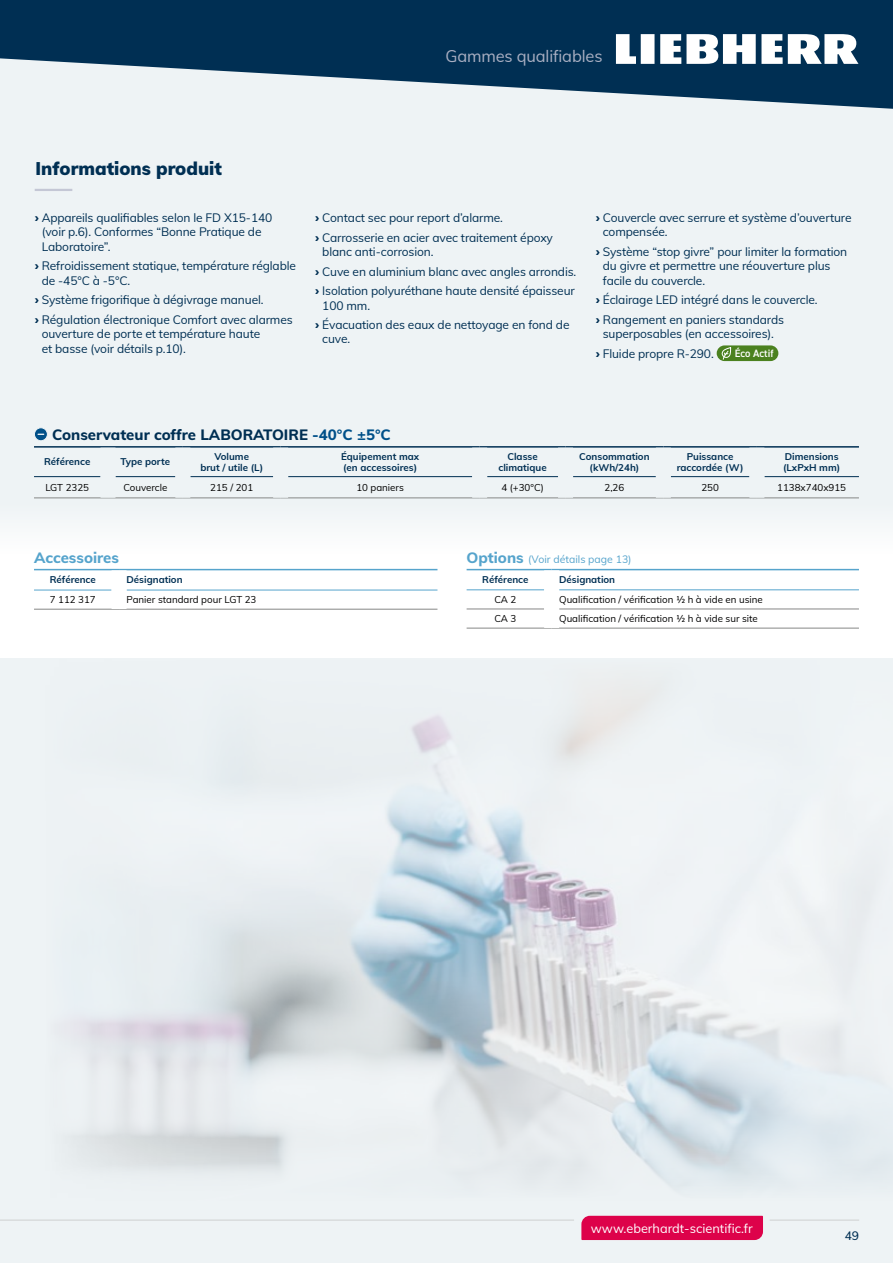
<style>
.page{position:relative;width:893px;height:1263px;background:#eef3f5}
.page>*{position:absolute;margin:0;border:0;box-sizing:border-box;transform-origin:0 0}
.t1{font:900 18px "Muli";color:#002f53}
.t2{font:16.5px "Muli";letter-spacing:-.01em;color:#a9afc2}
.t3{font:800 15px "Muli";color:#002f53}
.t4{font:800 15px "Muli";color:#56a4cc}
.t5{font:12.75px "Muli";color:#fff}
.t6{font:12px/14.4px "Muli";letter-spacing:-.01em;color:#002f53}
.t7{font:500 12px "Muli";color:#002f53}
.t8{font:600 10.65px "DIN2014";color:#fff}
.t9{font:10.5px "Muli";color:#56a4cc}
.t10{font:700 9.75px/11.7px "Muli";color:#002f53;text-align:center}
.t11{font:9.75px "Muli";color:#000}
.s1{font-weight:900;font-size:12.75px}
.s2{color:#005089}
.s3{font-weight:800;font-size:15px}
</style>
<div class="page">
<div style="left:581px;top:1216px;width:182px;height:24px;background:#dd024a"></div>
<hr style="left:0;top:1220px;width:574px;height:1px;background:#cfd0d0">
<hr style="left:770px;top:1220px;width:89px;height:1px;background:#cfd0d0">
<svg style="left:0;top:0;width:893px;height:109px;fill:#002f53"></svg>
<svg style="left:616px;top:34px;width:242px;height:30px;background:#b6c4ce"></svg>
<div style="left:717px;top:345px;width:61px;height:16px;background:#4b811f;border-radius:8px"></div>
<svg style="left:721px;top:348px;width:11px;height:12px"></svg>
<hr style="left:35px;top:189px;width:37px;height:2px;background:#c4c7d5">
<svg style="left:34px;top:428px;width:13px;height:13px"></svg>
<div style="left:34px;top:427px;width:14px;height:14px;border:1px solid #eef3f5;border-radius:50%"></div>
<hr style="left:34px;top:498px;width:74px;height:1px;background:#868786">
<hr style="left:108px;top:498px;width:75px;height:1px;background:#868786">
<hr style="left:183px;top:498px;width:98px;height:1px;background:#868786">
<hr style="left:281px;top:498px;width:199px;height:1px;background:#868786">
<hr style="left:480px;top:498px;width:86px;height:1px;background:#868786">
<hr style="left:566px;top:498px;width:97px;height:1px;background:#868786">
<hr style="left:663px;top:498px;width:94px;height:1px;background:#868786">
<hr style="left:757px;top:498px;width:102px;height:1px;background:#868786">
<hr style="left:34px;top:446px;width:74px;height:2px;background:#002f53">
<hr style="left:108px;top:446px;width:75px;height:2px;background:#002f53">
<hr style="left:183px;top:446px;width:98px;height:2px;background:#002f53">
<hr style="left:281px;top:446px;width:199px;height:2px;background:#002f53">
<hr style="left:480px;top:446px;width:86px;height:2px;background:#002f53">
<hr style="left:566px;top:446px;width:97px;height:2px;background:#002f53">
<hr style="left:663px;top:446px;width:94px;height:2px;background:#002f53">
<hr style="left:757px;top:446px;width:102px;height:2px;background:#002f53">
<hr style="left:34px;top:476px;width:67px;height:1px;background:#002f53">
<hr style="left:116px;top:476px;width:59px;height:1px;background:#002f53">
<hr style="left:190px;top:476px;width:83px;height:1px;background:#002f53">
<hr style="left:288px;top:476px;width:184px;height:1px;background:#002f53">
<hr style="left:487px;top:476px;width:71px;height:1px;background:#002f53">
<hr style="left:573px;top:476px;width:83px;height:1px;background:#002f53">
<hr style="left:671px;top:476px;width:78px;height:1px;background:#002f53">
<hr style="left:764px;top:476px;width:95px;height:1px;background:#002f53">
<div style="left:100px;top:448px;width:16px;height:29px;background:#eef3f5"></div>
<img style="left:70px;top:690px;width:823px;height:498px">
<div style="left:0;top:499px;width:893px;height:159px;background:#fff"></div>
<hr style="left:34px;top:609px;width:85px;height:1px;background:#868786">
<hr style="left:119px;top:609px;width:318px;height:1px;background:#868786">
<hr style="left:34px;top:569px;width:85px;height:1px;background:#56a4cc">
<hr style="left:119px;top:569px;width:318px;height:1px;background:#56a4cc">
<hr style="left:34px;top:590px;width:78px;height:1px;background:#56a4cc">
<hr style="left:127px;top:590px;width:310px;height:1px;background:#56a4cc">
<hr style="left:467px;top:609px;width:77px;height:1px;background:#868786">
<hr style="left:559px;top:609px;width:300px;height:1px;background:#868786">
<hr style="left:467px;top:628px;width:85px;height:1px;background:#868786">
<hr style="left:552px;top:628px;width:307px;height:1px;background:#868786">
<hr style="left:467px;top:569px;width:85px;height:1px;background:#56a4cc">
<hr style="left:552px;top:569px;width:307px;height:1px;background:#56a4cc">
<hr style="left:467px;top:589px;width:77px;height:1px;background:#56a4cc">
<hr style="left:559px;top:589px;width:300px;height:1px;background:#56a4cc">
<h2 class="t2" style="left:445px;top:44px;width:159px">Gammes qualifiables</h2>
<h1 class="t1" style="left:36px;top:156px;width:188px">Informations produit</h1>
<p class="t6" style="left:42px;top:210px;width:232px;text-indent:-7px"><span class="s1">›</span> Appareils qualifiables selon le FD X15-140 (voir p.6). Conformes “Bonne Pratique de<br>Laboratoire”.</p>
<p class="t6" style="left:42px;top:258px;width:256px;text-indent:-7px"><span class="s1">›</span> Refroidissement statique, température réglable de -45°C à -5°C.</p>
<p class="t6" style="left:35px;top:290px;width:260px;line-height:19.5px"><span class="s1">›</span> Système frigorifique à dégivrage manuel.<br><span class="s1">›</span> Régulation électronique Comfort avec alarmes</p>
<p class="t6" style="left:42px;top:326px;width:220px">ouverture de porte et température haute et basse (voir détails p.10).</p>
<p class="t6" style="left:315px;top:207px;width:239px;line-height:19.5px"><span class="s1">›</span> Contact sec pour report d’alarme.<br><span class="s1">›</span> Carrosserie en acier avec traitement époxy</p>
<p class="t6" style="left:315px;top:241px;width:263px;line-height:19.5px;text-indent:7px">blanc anti-corrosion.<br><span class="s1">›</span> Cuve en aluminium blanc avec angles arrondis. <span class="s1">›</span> Isolation polyuréthane haute densité épaisseur</p>
<p class="t6" style="left:315px;top:295px;width:256px;line-height:19.5px;text-indent:7px">100 mm.<br><span class="s1">›</span> Évacuation des eaux de nettoyage en fond de</p>
<p class="t6" style="left:322px;top:331px;width:29px">cuve.</p>
<p class="t6" style="left:603px;top:210px;width:250px;text-indent:-7px"><span class="s1">›</span> Couvercle avec serrure et système d’ouverture compensée.</p>
<p class="t6" style="left:603px;top:244px;width:246px;text-indent:-7px"><span class="s1">›</span> Système “stop givre” pour limiter la formation du givre et permettre une réouverture plus facile du couvercle.</p>
<p class="t6" style="left:596px;top:290px;width:223px;line-height:19.5px"><span class="s1">›</span> Éclairage LED intégré dans le couvercle. <span class="s1">›</span> Rangement en paniers standards</p>
<p class="t6" style="left:596px;top:324px;width:180px;line-height:19.5px;text-indent:7px">superposables (en accessoires). <span class="s1">›</span> Fluide propre R-290.</p>
<p class="t8" style="left:735px;top:346px;width:40px">Éco Actif</p>
<p class="t3" style="left:52px;top:424px;width:340px">Conservateur coffre LABORATOIRE <span class="s2">-40°C ±5°C</span></p>
<p class="t10" style="left:44px;top:456px;width:48px">Référence</p>
<p class="t10" style="left:121px;top:456px;width:51px">Type porte</p>
<p class="t10" style="left:200px;top:450px;width:64px">Volume<br>brut / utile (L)</p>
<p class="t10" style="left:341px;top:450px;width:80px;text-align:left">Équipement max (en accessoires)</p>
<p class="t10" style="left:498px;top:450px;width:50px">Classe climatique</p>
<p class="t10" style="left:579px;top:450px;width:72px">Consommation (kWh/24h)</p>
<p class="t10" style="left:677px;top:450px;width:68px">Puissance raccordée (W)</p>
<p class="t10" style="left:783px;top:450px;width:59px;text-align:left">Dimensions (LxPxH mm)</p>
<p class="t11" style="left:45px;top:480px;width:45px">LGT 2325</p>
<p class="t11" style="left:123px;top:480px;width:46px">Couvercle</p>
<p class="t11" style="left:210px;top:480px;width:44px">215 / 201</p>
<p class="t11" style="left:356px;top:480px;width:49px">10 paniers</p>
<p class="t11" style="left:501px;top:480px;width:44px">4 (+30°C)</p>
<p class="t11" style="left:604px;top:480px;width:21px">2,26</p>
<p class="t11" style="left:701px;top:480px;width:19px">250</p>
<p class="t11" style="left:777px;top:480px;width:70px">1138x740x915</p>
<p class="t4" style="left:34px;top:546px;width:87px">Accessoires</p>
<p class="t10" style="left:50px;top:574px;width:48px">Référence</p>
<p class="t10" style="left:127px;top:574px;width:58px">Désignation</p>
<p class="t11" style="left:50px;top:592px;width:48px">7 112 317</p>
<p class="t11" style="left:127px;top:592px;width:131px">Panier standard pour LGT 23</p>
<p class="t9" style="left:467px;top:551px;width:167px"><span class="s3">Options</span> (Voir détails page 13)</p>
<p class="t10" style="left:482px;top:573px;width:48px">Référence</p>
<p class="t10" style="left:559px;top:573px;width:58px">Désignation</p>
<p class="t11" style="left:494px;top:592px;width:24px">CA 2</p>
<p class="t11" style="left:559px;top:592px;width:205px">Qualification / vérification ½ h à vide en usine</p>
<p class="t11" style="left:494px;top:611px;width:24px">CA 3</p>
<p class="t11" style="left:559px;top:611px;width:200px">Qualification / vérification ½ h à vide sur site</p>
<p class="t5" style="left:591px;top:1219px;width:163px">www.eberhardt-scientific.fr</p>
<p class="t7" style="left:845px;top:1227px;width:16px">49</p>
</div>
